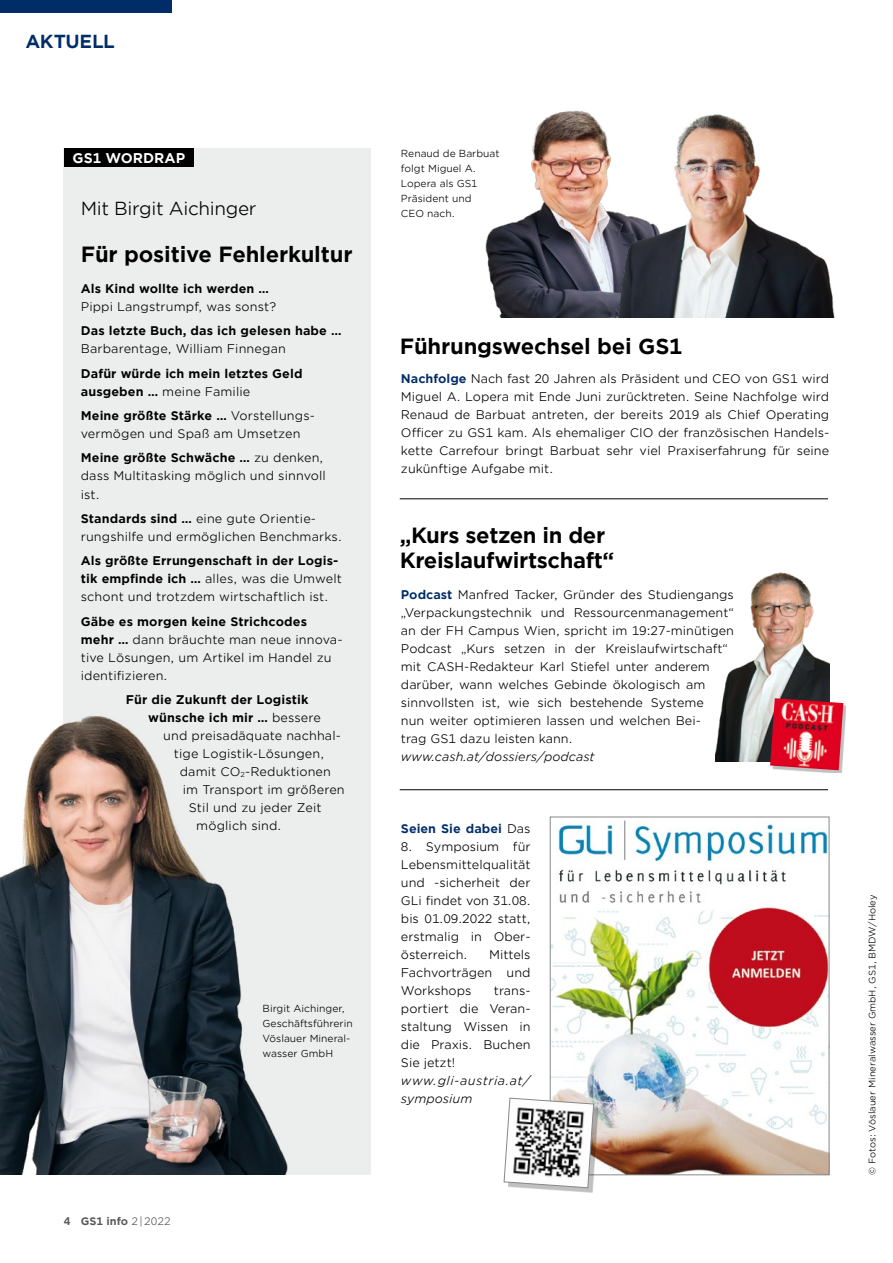
<style>
.page{position:relative;width:893px;height:1263px;background:#fff}
.page>*{position:absolute;margin:0;border:0;box-sizing:border-box;transform-origin:0 0}
.Titel_Kasten{font:700 21px/25.5px "Gotham Office";letter-spacing:-.02em;color:#000}
.t1{font:18px "Gotham Office";letter-spacing:-.02em;color:#000}
.t2{font:700 18px "Gotham Office";letter-spacing:-.02em;color:#002d68}
.t3{font:700 13.5px "Gotham Office";color:#fff}
.LAUF{font:12px/18px "Gotham Office";color:#000}
.LAUF-2{font:700 12px/18px "Gotham Office";letter-spacing:.01em;color:#000}
.LAUF-3{font:italic 12px "Gotham Office";color:#000}
.LAUF-4{font:italic 12px/18px "Gotham Office";letter-spacing:.03em;color:#000}
.LAUF-5{font:700 12px "Gotham Office";color:#002d68}
.t4{font:700 10.5px "Gotham Office";color:#58585a}
.BU{font:9.75px/15px "Gotham Office";color:#000}
.t5{font:9px "Gotham Office";color:#000}
.s1{font-weight:700}
.s2{font-weight:400}
.s3{font-weight:400;color:#000}
.s4{font-weight:700;color:#002d68}
</style>
<div class="page">
<img style="left:552px;top:820px;width:275px;height:353px">
<div style="left:550px;top:817px;width:279px;height:358px;border:1px solid #87888a"></div>
<div style="left:508px;top:1102px;width:90px;height:90px;background:#000;opacity:.25"></div>
<svg style="left:504px;top:1098px;width:90px;height:90px"></svg>
<img style="left:715px;top:572px;width:115px;height:189px">
<div style="left:64px;top:149px;width:307px;height:1026px;background:#eceded"></div>
<div style="left:64px;top:149px;width:130px;height:18px;background:#000"></div>
<div style="left:0;top:0;width:171px;height:13px;background:#002d68"></div>
<img style="left:0;top:705px;width:288px;height:470px">
<hr style="left:400px;top:499px;width:428px;height:1px;background:#000">
<hr style="left:400px;top:789px;width:428px;height:1px;background:#000">
<div style="left:773px;top:701px;width:73px;height:72px;background:#000;opacity:.25"></div>
<img style="left:770px;top:698px;width:73px;height:72px">
<img style="left:485px;top:137px;width:50px;height:180px">
<img style="left:535px;top:110px;width:300px;height:207px">
<p class="t2" style="left:26px;top:29px;width:91px">AKTUELL</p>
<p class="t3" style="left:73px;top:149px;width:114px">GS1 WORDRAP</p>
<p class="t1" style="left:81px;top:196px;width:177px">Mit Birgit Aichinger</p>
<p class="Titel_Kasten" style="left:81px;top:241px;width:273px">Für positive Fehlerkultur</p>
<p class="BU" style="left:401px;top:145px;width:100px">Renaud de Barbuat folgt Miguel A.<br>Lopera als GS1<br>Präsident und<br>CEO nach.</p>
<p class="LAUF" style="left:81px;top:279px;width:197px"><span class="s1">Als Kind wollte ich werden …<br></span>Pippi Langstrumpf, was sonst?</p>
<p class="LAUF-2" style="left:81px;top:322px;width:262px">Das letzte Buch, das ich gelesen habe …<br><span class="s2">Barbarentage, William Finnegan</span></p>
<p class="LAUF-2" style="left:81px;top:364px;width:223px">Dafür würde ich mein letztes Geld ausgeben … <span class="s2">meine Familie</span></p>
<p class="LAUF" style="left:81px;top:406px;width:234px"><span class="s1">Meine größte Stärke …</span> Vorstellungs&shy;vermögen und Spaß am Umsetzen</p>
<p class="LAUF" style="left:81px;top:449px;width:247px"><span class="s1">Meine größte Schwäche …</span> zu denken, dass Multitasking möglich und sinnvoll ist.</p>
<p class="LAUF" style="left:81px;top:509px;width:263px"><span class="s1">Standards sind …</span> eine gute Orientie&shy;rungshilfe und ermöglichen Benchmarks.</p>
<p class="LAUF" style="left:81px;top:551px;width:263px"><span class="s1">Als größte Errungenschaft in der Logis&shy;tik empfinde ich …</span> alles, was die Umwelt schont und trotzdem wirtschaftlich ist.</p>
<p class="LAUF" style="left:81px;top:612px;width:263px"><span class="s1">Gäbe es morgen keine Strichcodes mehr …</span> dann bräuchte man neue innova&shy;tive Lösungen, um Artikel im Handel zu identifizieren.</p>
<p class="LAUF-2" style="left:126px;top:690px;width:184px">Für die Zukunft der Logistik</p>
<p class="LAUF-2" style="left:148px;top:708px;width:174px">wünsche ich mir … <span class="s2">bessere</span></p>
<p class="LAUF" style="left:163px;top:726px;width:179px">und preisadäquate nachhal-</p>
<p class="LAUF" style="left:174px;top:744px;width:152px">tige Logistik-Lösungen,</p>
<p class="LAUF" style="left:180px;top:762px;width:153px">damit CO<sub>2</sub>-Reduktionen</p>
<p class="LAUF" style="left:183px;top:780px;width:163px">im Transport im größeren</p>
<p class="LAUF" style="left:189px;top:798px;width:134px">Stil und zu jeder Zeit</p>
<p class="LAUF" style="left:196px;top:816px;width:87px">möglich sind.</p>
<p class="LAUF-5" style="left:401px;top:820px;width:131px">Seien Sie dabei <span class="s3">Das</span></p>
<p class="LAUF" style="left:401px;top:837px;width:131px;text-align:justify">8. Symposium für Lebensmittelqualität und -sicherheit der GLi findet von 31.08. bis 01.09.2022 statt, erstmalig in Ober&shy;österreich.</p>
<p class="Titel_Kasten" style="left:400px;top:334px;width:284px">Führungswechsel bei GS1</p>
<p class="LAUF" style="left:401px;top:369px;width:430px;text-align:justify"><span class="s4">Nachfolge</span> Nach fast 20 Jahren als Präsident und CEO von GS1 wird Miguel A. Lopera mit Ende Juni zurücktreten. Seine Nachfolge wird Renaud de Barbuat antreten, der bereits 2019 als Chief Operating Officer zu GS1 kam. Als ehemaliger CIO der französischen Handels&shy;kette Carrefour bringt Barbuat sehr viel Praxiserfahrung für seine zukünftige Aufgabe mit.</p>
<p class="Titel_Kasten" style="left:400px;top:522px;width:216px">„Kurs setzen in der<br>Kreislaufwirtschaft“</p>
<p class="LAUF" style="left:401px;top:585px;width:335px"><span class="s4">Podcast</span> Manfred Tacker, Gründer des Studiengangs „Verpackungstechnik und Ressourcenmanagement“ an der FH Campus Wien, spricht im 19:27-minütigen Podcast „Kurs setzen in der Kreislaufwirtschaft“ mit CASH-Redakteur Karl Stiefel unter anderem darüber, wann welches Gebinde ökologisch am sinnvollsten ist, wie sich bestehende Systeme<br>nun weiter optimieren lassen und welchen Bei-<br>trag GS1 dazu leisten kann.</p>
<p class="LAUF-3" style="left:401px;top:748px;width:195px">www.cash.at/dossiers/podcast</p>
<p class="LAUF" style="left:401px;top:945px;width:131px;text-align:justify;text-indent:88px">Mittels Fachvorträgen und Workshops</p>
<p class="LAUF" style="left:401px;top:981px;width:131px;text-align:justify;text-indent:93px">trans&shy;portiert die Veran&shy;staltung Wissen in die Praxis. Buchen Sie jetzt!</p>
<p class="LAUF-4" style="left:401px;top:1071px;width:131px">www.gli-austria.at/ symposium</p>
<p class="BU" style="left:263px;top:1001px;width:92px">Birgit Aichinger,<br>Geschäftsführerin<br>Vöslauer Mineral&shy;wasser GmbH</p>
<p class="t4" style="left:64px;top:1213px;width:108px">4 GS1 info <span class="s2">2|2022</span></p>
<p class="t5" style="left:866px;top:1175px;width:282px;rotate:-90deg">© Fotos: Vöslauer Mineralwasser GmbH, GS1, BMDW/Holey</p>
</div>
